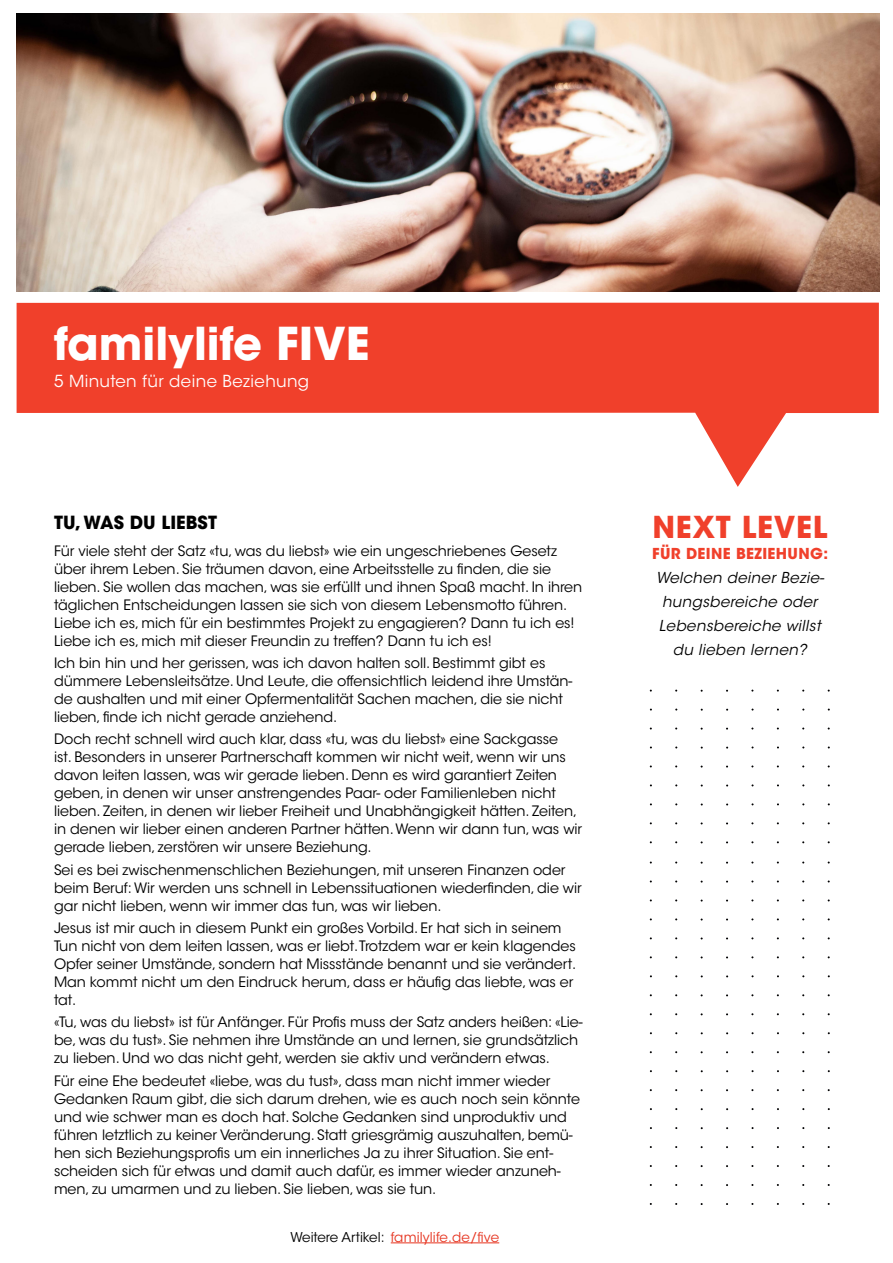
<style>
.page{position:relative;width:893px;height:1263px;background:#fff}
.page>*{position:absolute;margin:0;border:0;box-sizing:border-box;transform-origin:0 0}
.t1{font:700 45px "ITC Avant Garde Std";color:#fff}
.t2{font:700 30px "ITC Avant Garde Std";letter-spacing:.025em;color:#f0402b}
.t3{font:700 18px "ITC Avant Garde Std";letter-spacing:.005em;color:#000}
.t4{font:16.5px "ITC Avant Garde Std";letter-spacing:.025em;color:#fff}
.t5{font:italic 15px/24px "ITC Avant Garde Std";letter-spacing:.025em;color:#000;text-align:center}
.t6{font:700 15px "ITC Avant Garde Std";letter-spacing:.025em;color:#f0402b}
.t7{font:14.25px/18px "ITC Avant Garde Std";letter-spacing:-.005em;color:#000}
.t8{font:13.5px "ITC Avant Garde Std";color:#e6331f}
.s1{color:#000}
</style>
<div class="page">
<svg style="left:17px;top:303px;width:862px;height:184px;fill:#f0402b"></svg>
<img style="left:17px;top:13px;width:862px;height:278px">
<hr style="left:391px;top:1242px;width:108px;height:1px;background:#e6331f">
<h1 class="t1" style="left:54px;top:314px;width:317px">familylife FIVE</h1>
<p class="t4" style="left:54px;top:371px;width:257px">5 Minuten für deine Beziehung</p>
<p class="t3" style="left:54px;top:511px;width:165px">TU, WAS DU LIEBST</p>
<p class="t7" style="left:54px;top:542px;width:530px">Für viele steht der Satz «tu, was du liebst» wie ein ungeschriebenes Gesetz über ihrem Leben. Sie träumen davon, eine Arbeitsstelle zu finden, die sie lieben. Sie wollen das machen, was sie erfüllt und ihnen Spaß macht. In ihren täglichen Entscheidungen lassen sie sich von diesem Lebensmotto führen.<br>Liebe ich es, mich für ein bestimmtes Projekt zu engagieren? Dann tu ich es!<br>Liebe ich es, mich mit dieser Freundin zu treffen? Dann tu ich es!</p>
<p class="t7" style="left:54px;top:654px;width:520px">Ich bin hin und her gerissen, was ich davon halten soll. Bestimmt gibt es dümmere Lebensleitsätze. Und Leute, die offensichtlich leidend ihre Umstän&shy;de aushalten und mit einer Opfermentalität Sachen machen, die sie nicht lieben, finde ich nicht gerade anziehend.</p>
<p class="t7" style="left:54px;top:730px;width:530px">Doch recht schnell wird auch klar, dass «tu, was du liebst» eine Sackgasse<br>ist. Besonders in unserer Partnerschaft kommen wir nicht weit, wenn wir uns davon leiten lassen, was wir gerade lieben. Denn es wird garantiert Zeiten geben, in denen wir unser anstrengendes Paar- oder Familienleben nicht lieben. Zeiten, in denen wir lieber Freiheit und Unabhängigkeit hätten. Zeiten, in denen wir lieber einen anderen Partner hätten. Wenn wir dann tun, was wir gerade lieben, zerstören wir unsere Beziehung.</p>
<p class="t7" style="left:54px;top:861px;width:529px">Sei es bei zwischenmenschlichen Beziehungen, mit unseren Finanzen oder beim Beruf: Wir werden uns schnell in Lebenssituationen wiederfinden, die wir gar nicht lieben, wenn wir immer das tun, was wir lieben.</p>
<p class="t7" style="left:54px;top:919px;width:524px">Jesus ist mir auch in diesem Punkt ein großes Vorbild. Er hat sich in seinem Tun nicht von dem leiten lassen, was er liebt. Trotzdem war er kein klagendes Opfer seiner Umstände, sondern hat Missstände benannt und sie verändert.<br>Man kommt nicht um den Eindruck herum, dass er häufig das liebte, was er tat.</p>
<p class="t7" style="left:54px;top:1013px;width:530px">«Tu, was du liebst» ist für Anfänger. Für Profis muss der Satz anders heißen: «Lie&shy;be, was du tust». Sie nehmen ihre Umstände an und lernen, sie grundsätzlich zu lieben. Und wo das nicht geht, werden sie aktiv und verändern etwas.</p>
<p class="t7" style="left:54px;top:1071px;width:527px">Für eine Ehe bedeutet «liebe, was du tust», dass man nicht immer wieder Gedanken Raum gibt, die sich darum drehen, wie es auch noch sein könnte und wie schwer man es doch hat. Solche Gedanken sind unproduktiv und führen letztlich zu keiner Veränderung. Statt griesgrämig auszuhalten, bemü&shy;hen sich Beziehungsprofis um ein innerliches Ja zu ihrer Situation. Sie ent&shy;scheiden sich für etwas und damit auch dafür, es immer wieder anzuneh&shy;men, zu umarmen und zu lieben. Sie lieben, was sie tun.</p>
<p class="t8" style="left:291px;top:1228px;width:210px"><span class="s1">Weitere Artikel:</span> familylife.de/five</p>
<h2 class="t2" style="left:652px;top:507px;width:176px">NEXT LEVEL</h2>
<p class="t6" style="left:652px;top:543px;width:178px">FÜR DEINE BEZIEHUNG:</p>
<p class="t5" style="left:656px;top:566px;width:170px">Welchen deiner Bezie&shy;hungsbereiche oder<br>Lebensbereiche willst du lieben lernen?</p>
</div>
